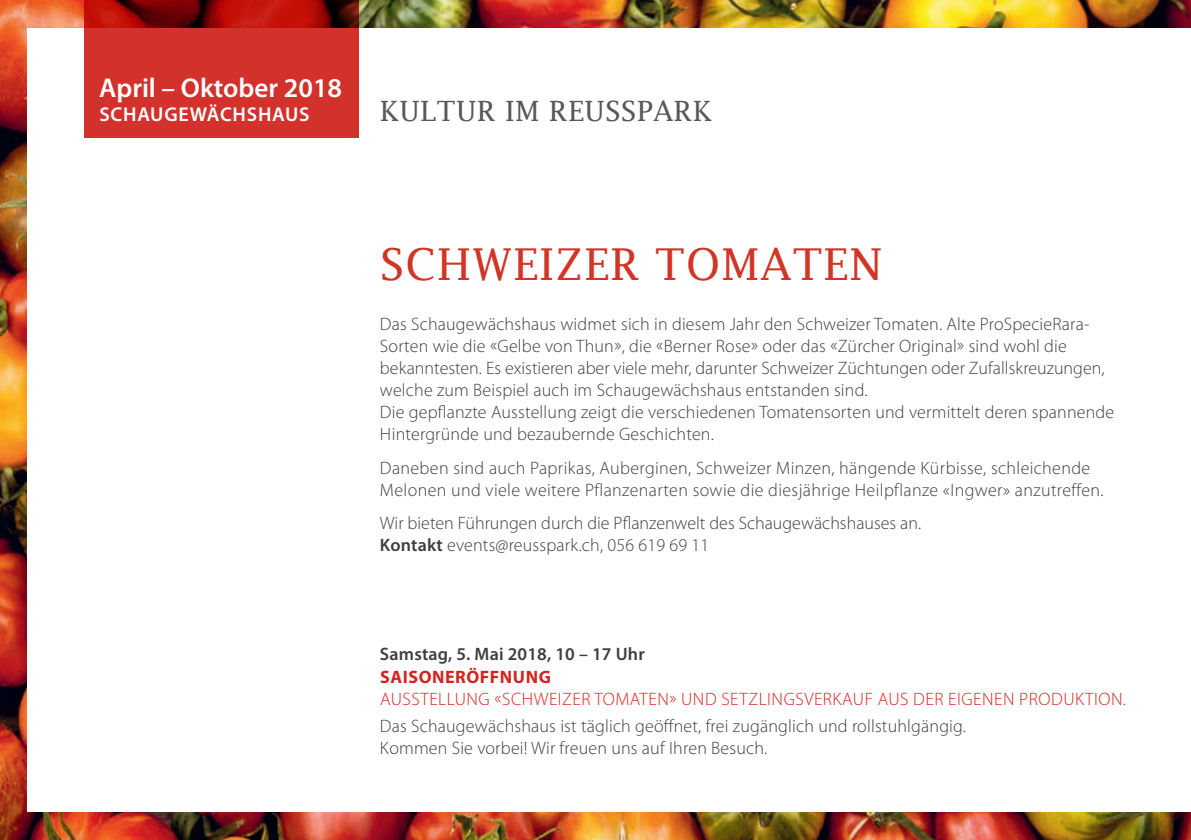
<style>
.page{position:relative;width:1191px;height:840px;background:#fff}
.page>*{position:absolute;margin:0;border:0;box-sizing:border-box;transform-origin:0 0}
.t1{font:44px "Lucida Fax";letter-spacing:.015em;color:#d23526}
.t2{font:28px "Lucida Fax";letter-spacing:.01em;color:#57585a}
.t3{font:600 27.2px "Myriad Pro";color:#fff}
.t4{font:600 20px "Myriad Pro";letter-spacing:.04em;color:#fff}
.t5{font:300 18px/22px "Myriad Pro";letter-spacing:.01em;color:#3e3e3f}
.t6{font:300 18px "Myriad Pro";letter-spacing:.03em;color:#d12620}
.t7{font:600 18px "Myriad Pro";letter-spacing:.01em;color:#3e3e3f}
.t8{font:700 18px "Myriad Pro";letter-spacing:.03em;color:#d12620}
.s1{font-weight:600}
</style>
<div class="page">
<img style="left:0;top:0;width:1191px;height:839px">
<div style="left:28px;top:28px;width:1163px;height:783px;background:#fff"></div>
<svg style="left:84px;top:0;width:274px;height:137px;background:#c52923"></svg>
<h3 class="t3" style="left:99px;top:71px;width:244px">April – Oktober 2018</h3>
<p class="t4" style="left:99px;top:102px;width:212px">SCHAUGEWÄCHSHAUS</p>
<h2 class="t2" style="left:380px;top:95px;width:334px">KULTUR IM REUSSPARK</h2>
<h1 class="t1" style="left:380px;top:239px;width:504px">SCHWEIZER TOMATEN</h1>
<p class="t5" style="left:380px;top:313px;width:736px">Das Schaugewächshaus widmet sich in diesem Jahr den Schweizer Tomaten. Alte ProSpecieRara-Sorten wie die «Gelbe von Thun», die «Berner Rose» oder das «Zürcher Original» sind wohl die bekanntesten. Es existieren aber viele mehr, darunter Schweizer Züchtungen oder Zufallskreuzungen, welche zum Beispiel auch im Schaugewächshaus entstanden sind.<br>Die gepflanzte Ausstellung zeigt die verschiedenen Tomatensorten und vermittelt deren spannende Hintergründe und bezaubernde Geschichten.</p>
<p class="t5" style="left:380px;top:456px;width:725px">Daneben sind auch Paprikas, Auberginen, Schweizer Minzen, hängende Kürbisse, schleichende<br>Melonen und viele weitere Pflanzenarten sowie die diesjährige Heilpflanze «Ingwer» anzutreffen.</p>
<p class="t5" style="left:380px;top:511px;width:542px">Wir bieten Führungen durch die Pflanzenwelt des Schaugewächshauses an.<br><span class="s1">Kontakt</span> events@reusspark.ch, 056 619 69 11</p>
<p class="t7" style="left:380px;top:642px;width:266px">Samstag, 5. Mai 2018, 10 – 17 Uhr</p>
<p class="t8" style="left:380px;top:664px;width:172px">SAISONERÖFFNUNG</p>
<p class="t6" style="left:380px;top:687px;width:747px">AUSSTELLUNG «SCHWEIZER TOMATEN» UND SETZLINGSVERKAUF AUS DER EIGENEN PRODUKTION.</p>
<p class="t5" style="left:380px;top:714px;width:587px">Das Schaugewächshaus ist täglich geöffnet, frei zugänglich und rollstuhlgängig.<br>Kommen Sie vorbei! Wir freuen uns auf Ihren Besuch.</p>
</div>
